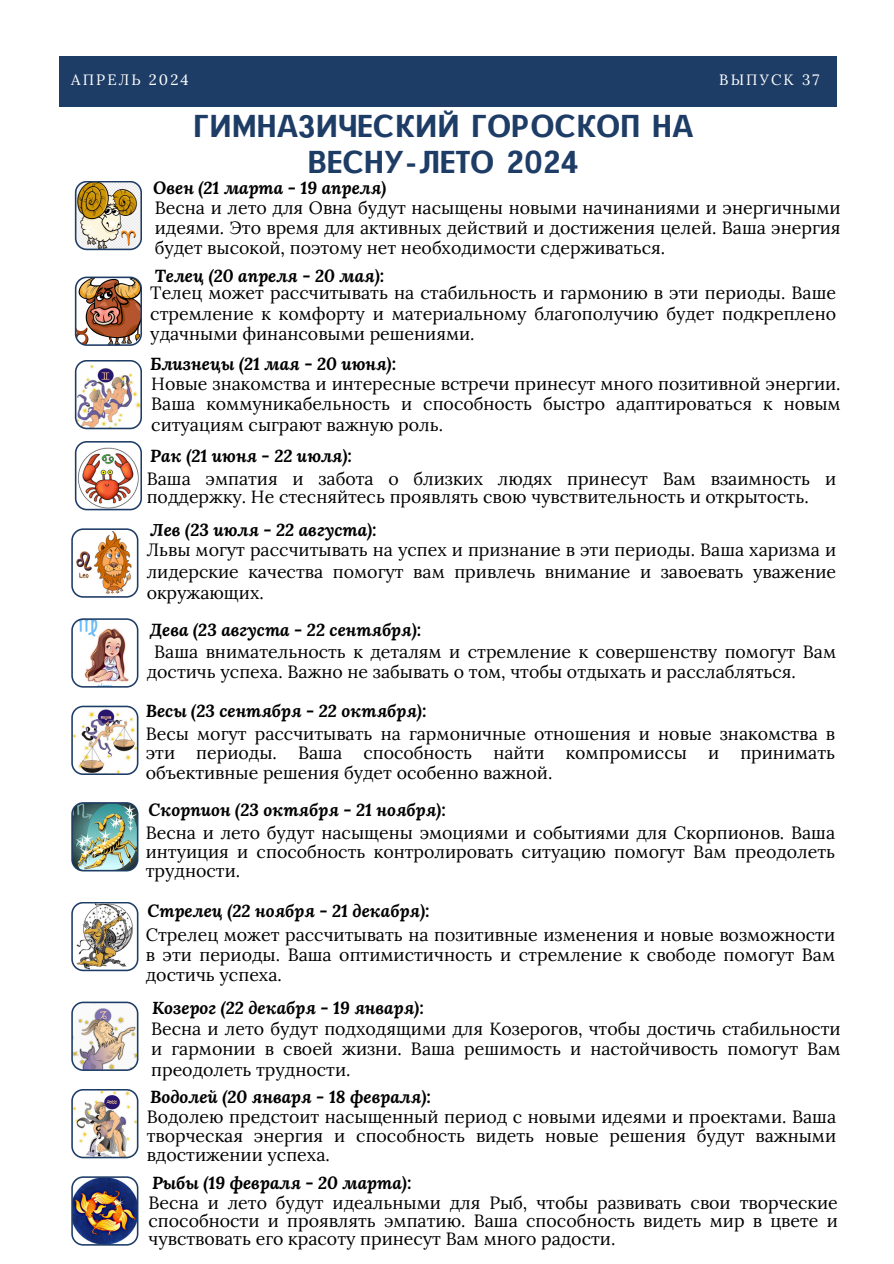
<style>
.page{position:relative;width:894px;height:1264px;background:#fff}
.page>*{position:absolute;margin:0;border:0;box-sizing:border-box;transform-origin:0 0}
.t1{font:30.75px/36px "CAT Neuzeit";letter-spacing:.03em;color:#1e3d66;text-align:center}
.t2{font:17.7px/20.2px "Lora";color:#000;text-align:justify}
.t3{font:italic 700 17.25px "Lora";color:#000}
.t4{font:15px "Lora";letter-spacing:.14em;color:#fff}
</style>
<div class="page">
<div style="left:59px;top:56px;width:776px;height:51px;background:#1e3d66"></div>
<img style="left:75px;top:181px;width:67px;height:69px">
<img style="left:75px;top:276px;width:67px;height:70px">
<img style="left:75px;top:360px;width:67px;height:69px">
<img style="left:75px;top:441px;width:67px;height:69px">
<img style="left:71px;top:528px;width:67px;height:69px">
<img style="left:71px;top:618px;width:67px;height:69px">
<svg style="left:71px;top:705px;width:67px;height:70px"></svg>
<img style="left:71px;top:802px;width:67px;height:69px">
<svg style="left:71px;top:902px;width:67px;height:69px"></svg>
<img style="left:71px;top:1001px;width:67px;height:69px">
<img style="left:71px;top:1089px;width:67px;height:69px">
<img style="left:71px;top:1176px;width:67px;height:69px">
<p class="t4" style="left:71px;top:70px;width:119px">АПРЕЛЬ 2024</p>
<h1 class="t4" style="left:719px;top:70px;width:101px">ВЫПУСК 37</h1>
<p class="t1" style="left:194px;top:108px;width:500px">ГИМНАЗИЧЕСКИЙ ГОРОСКОП НА<br>ВЕСНУ-ЛЕТО 2024</p>
<h2 class="t3" style="left:153px;top:176px;width:234px">Овен (21 марта - 19 апреля)</h2>
<p class="t2" style="left:155px;top:197px;width:687px">Весна и лето для Овна будут насыщены новыми начинаниями и энергичными идеями. Это время для активных действий и достижения целей. Ваша энергия будет высокой, поэтому нет необходимости сдерживаться.</p>
<h3 class="t3" style="left:155px;top:264px;width:231px">Телец (20 апреля - 20 мая):</h3>
<p class="t2" style="left:150px;top:283px;width:687px">Телец может рассчитывать на стабильность и гармонию в эти периоды. Ваше стремление к комфорту и материальному благополучию будет подкреплено удачными финансовыми решениями.</p>
<h2 class="t3" style="left:150px;top:352px;width:247px">Близнецы (21 мая - 20 июня):</h2>
<h3 class="t2" style="left:151px;top:373px;width:690px">Новые знакомства и интересные встречи принесут много позитивной энергии.<br>Ваша коммуникабельность и способность быстро адаптироваться к новым ситуациям сыграют важную роль.</h3>
<p class="t3" style="left:150px;top:444px;width:203px">Рак (21 июня - 22 июля):</p>
<p class="t2" style="left:147px;top:470px;width:690px;line-height:18px">Ваша эмпатия и забота о близких людях принесут Вам взаимность и поддержку. Не стесняйтесь проявлять свою чувствительность и открытость.</p>
<h2 class="t3" style="left:150px;top:518px;width:228px">Лев (23 июля - 22 августа):</h2>
<h3 class="t2" style="left:147px;top:539px;width:690px;line-height:21.3px">Львы могут рассчитывать на успех и признание в эти периоды. Ваша харизма и лидерские качества помогут вам привлечь внимание и завоевать уважение окружающих.</h3>
<h2 class="t3" style="left:150px;top:617px;width:272px">Дева (23 августа - 22 сентября):</h2>
<h3 class="t2" style="left:147px;top:642px;width:690px;line-height:19.2px;text-indent:7px">Ваша внимательность к деталям и стремление к совершенству помогут Вам достичь успеха. Важно не забывать о том, чтобы отдыхать и расслабляться.</h3>
<p class="t3" style="left:146px;top:699px;width:282px">Весы (23 сентября - 22 октября):</p>
<h2 class="t2" style="left:146px;top:724px;width:690px;line-height:19.2px">Весы могут рассчитывать на гармоничные отношения и новые знакомства в эти периоды. Ваша способность найти компромиссы и принимать объективные решения будет особенно важной.</h2>
<h3 class="t3" style="left:148px;top:797px;width:299px">Скорпион (23 октября - 21 ноября):</h3>
<p class="t2" style="left:146px;top:822px;width:690px;line-height:19.2px">Весна и лето будут насыщены эмоциями и событиями для Скорпионов. Ваша интуиция и способность контролировать ситуацию помогут Вам преодолеть трудности.</p>
<p class="t3" style="left:147px;top:899px;width:283px">Стрелец (22 ноября - 21 декабря):</p>
<h2 class="t2" style="left:146px;top:924px;width:690px">Стрелец может рассчитывать на позитивные изменения и новые возможности в эти периоды. Ваша оптимистичность и стремление к свободе помогут Вам достичь успеха.</h2>
<h3 class="t3" style="left:152px;top:995px;width:273px">Козерог (22 декабря - 19 января):</h3>
<h2 class="t2" style="left:151px;top:1018px;width:690px">Весна и лето будут подходящими для Козерогов, чтобы достичь стабильности и гармонии в своей жизни. Ваша решимость и настойчивость помогут Вам преодолеть трудности.</h2>
<h3 class="t3" style="left:150px;top:1084px;width:282px">Водолей (20 января - 18 февраля):</h3>
<p class="t2" style="left:147px;top:1106px;width:690px;line-height:19.2px">Водолею предстоит насыщенный период с новыми идеями и проектами. Ваша творческая энергия и способность видеть новые решения будут важными вдостижении успеха.</p>
<h2 class="t3" style="left:152px;top:1171px;width:261px">Рыбы (19 февраля - 20 марта):</h2>
<h3 class="t2" style="left:148px;top:1193px;width:690px;line-height:18px">Весна и лето будут идеальными для Рыб, чтобы развивать свои творческие способности и проявлять эмпатию. Ваша способность видеть мир в цвете и чувствовать его красоту принесут Вам много радости.</h3>
</div>
